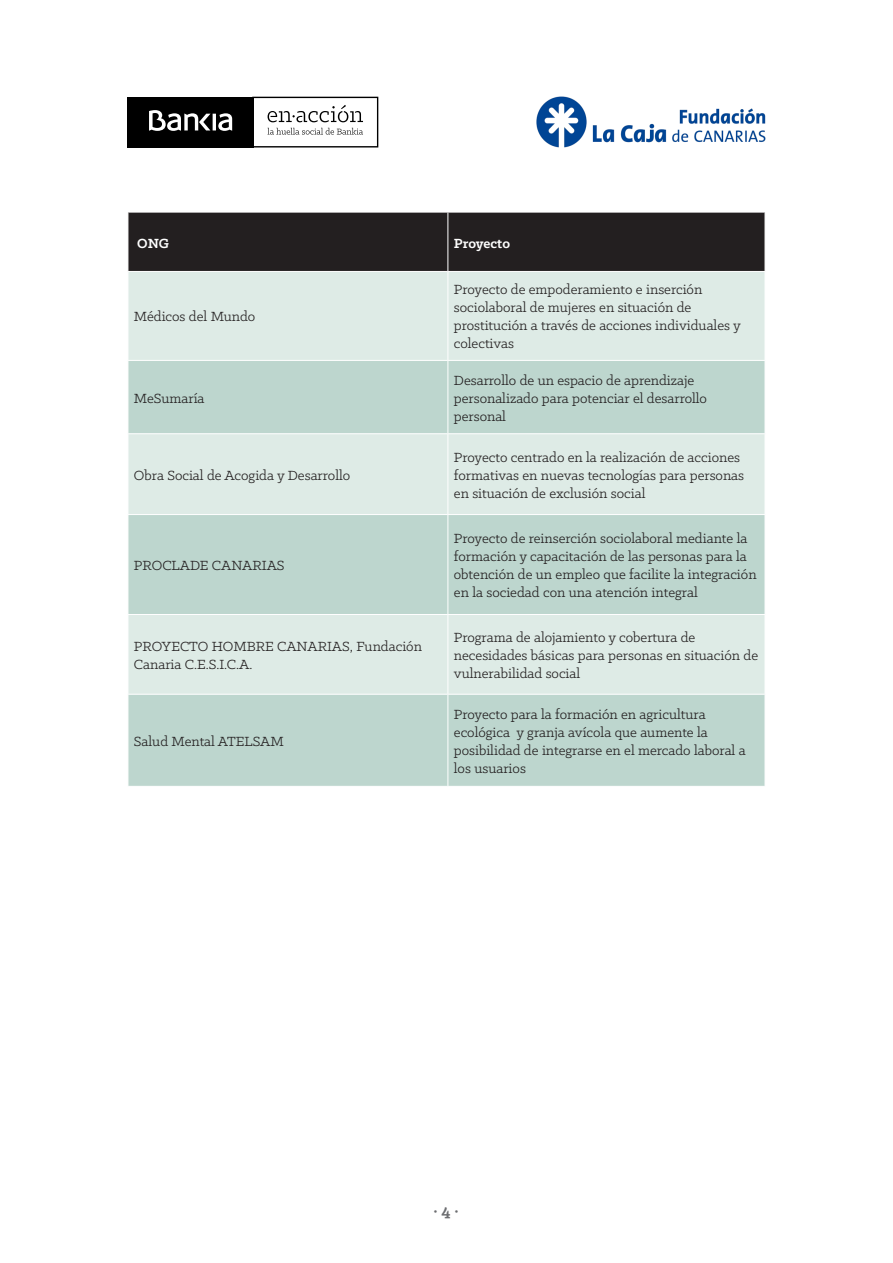
<style>
.page{position:relative;width:893px;height:1263px;background:#fff}
.page>*{position:absolute;margin:0;border:0;box-sizing:border-box;transform-origin:0 0}
.t1{font:700 18px "Klinic Slab";color:#6c6d70}
.t2{font:15px/18px "Klinic Slab";color:#231f20}
.t3{font:700 15px "Klinic Slab";letter-spacing:-.005em;color:#fff}
</style>
<div class="page">
<svg style="left:254px;top:97px;width:124px;height:50px"></svg>
<div style="left:128px;top:97px;width:126px;height:50px;background:#000"></div>
<svg style="left:149px;top:110px;width:83px;height:21px"></svg>
<img style="left:536px;top:96px;width:230px;height:52px">
<div style="left:129px;top:272px;width:636px;height:88px;background:#deebe6"></div>
<svg style="left:129px;top:361px;width:636px;height:425px;background:#c9ded7"></svg>
<hr style="left:447px;top:271px;width:1px;height:89px;background:#fff">
<hr style="left:447px;top:434px;width:1px;height:80px;background:#fff">
<hr style="left:447px;top:615px;width:1px;height:79px;background:#fff">
<hr style="left:128px;top:433px;width:320px;height:1px;background:#fff">
<hr style="left:447px;top:361px;width:1px;height:72px;background:#fff">
<hr style="left:448px;top:433px;width:317px;height:1px;background:#fff">
<hr style="left:128px;top:514px;width:320px;height:1px;background:#fff">
<hr style="left:128px;top:614px;width:320px;height:1px;background:#fff">
<hr style="left:448px;top:514px;width:317px;height:1px;background:#fff">
<hr style="left:447px;top:515px;width:1px;height:99px;background:#fff">
<hr style="left:448px;top:614px;width:317px;height:1px;background:#fff">
<hr style="left:128px;top:694px;width:320px;height:1px;background:#fff">
<hr style="left:448px;top:694px;width:317px;height:1px;background:#fff">
<hr style="left:447px;top:695px;width:1px;height:91px;background:#fff">
<div style="left:129px;top:213px;width:636px;height:58px;background:#231f20"></div>
<hr style="left:447px;top:213px;width:1px;height:58px;background:#fff">
<p class="t3" style="left:137px;top:233px;width:33px">ONG</p>
<p class="t3" style="left:454px;top:233px;width:58px">Proyecto</p>
<p class="t2" style="left:134px;top:307px;width:123px">Médicos del Mundo</p>
<p class="t2" style="left:134px;top:389px;width:72px">MeSumaría</p>
<p class="t2" style="left:134px;top:466px;width:218px">Obra Social de Acogida y Desarrollo</p>
<p class="t2" style="left:134px;top:556px;width:152px">PROCLADE CANARIAS</p>
<p class="t2" style="left:454px;top:280px;width:288px">Proyecto de empoderamiento e inserción sociolaboral de mujeres en situación de prostitución a través de acciones individuales y colectivas</p>
<p class="t2" style="left:454px;top:371px;width:255px">Desarrollo de un espacio de aprendizaje personalizado para potenciar el desarrollo personal</p>
<p class="t2" style="left:454px;top:448px;width:292px">Proyecto centrado en la realización de acciones formativas en nuevas tecnologías para personas en situación de exclusión social</p>
<p class="t2" style="left:454px;top:529px;width:304px">Proyecto de reinserción sociolaboral mediante la formación y capacitación de las personas para la obtención de un empleo que facilite la integración en la sociedad con una atención integral</p>
<p class="t2" style="left:134px;top:637px;width:289px">PROYECTO HOMBRE CANARIAS, Fundación<br>Canaria C.E.S.I.C.A.</p>
<p class="t2" style="left:454px;top:628px;width:306px">Programa de alojamiento y cobertura de necesidades básicas para personas en situación de vulnerabilidad social</p>
<p class="t2" style="left:134px;top:732px;width:151px">Salud Mental ATELSAM</p>
<p class="t2" style="left:454px;top:705px;width:293px">Proyecto para la formación en agricultura ecológica y granja avícola que aumente la posibilidad de integrarse en el mercado laboral a los usuarios</p>
<p class="t1" style="left:434px;top:1199px;width:26px">· 4 ·</p>
</div>
